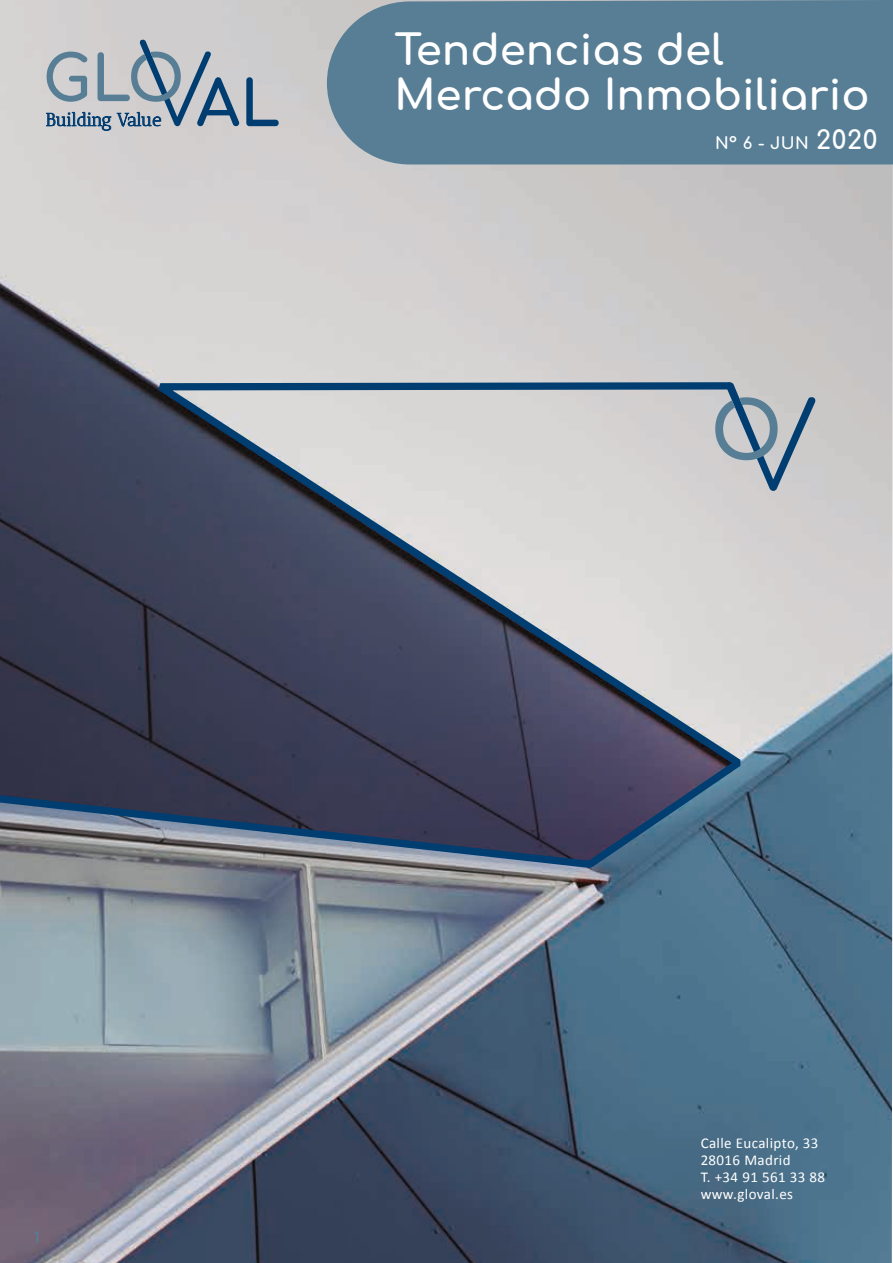
<style>
.page{position:relative;width:893px;height:1263px;background:#fff}
.page>*{position:absolute;margin:0;border:0;box-sizing:border-box;transform-origin:0 0}
.t1{font:700 41.85px/45px "Comfortaa";color:#fff}
.t2{font:18px "Antic Didone";letter-spacing:-.04em;color:#003d71}
.t3{font:700 16.5px "Comfortaa";color:#fff}
.t4{font:15px/17.2px "Calibri";letter-spacing:.025em;color:#fff}
.t5{font:700 15px "Comfortaa";color:#577e95}
.s1{font-size:25.5px}
</style>
<div class="page">
<img style="left:0;top:0;width:893px;height:1263px">
<svg style="left:0;top:379px;width:751px;height:493px;background:#6e7282"></svg>
<svg style="left:715px;top:382px;width:100px;height:109px;background:#a2adb8"></svg>
<svg style="left:246px;top:77px;width:33px;height:49px;background:#93a3b2"></svg>
<svg style="left:46px;top:40px;width:193px;height:91px;background:#a7b1bb"></svg>
<div style="left:327px;top:0;width:566px;height:164px;background:#577e95"></div>
<p class="t2" style="left:46px;top:109px;width:117px">Building Value</p>
<h1 class="t1" style="left:394px;top:23px;width:477px">Tendencias del<br>Mercado Inmobiliario</h1>
<p class="t3" style="left:715px;top:128px;width:164px">Nº 6 - JUN <span class="s1">2020</span></p>
<p class="t5" style="left:34px;top:1224px;width:7px">1</p>
<p class="t4" style="left:701px;top:1133px;width:126px">Calle Eucalipto, 33<br>28016 Madrid<br>T. +34 91 561 33 88 www.gloval.es</p>
</div>
